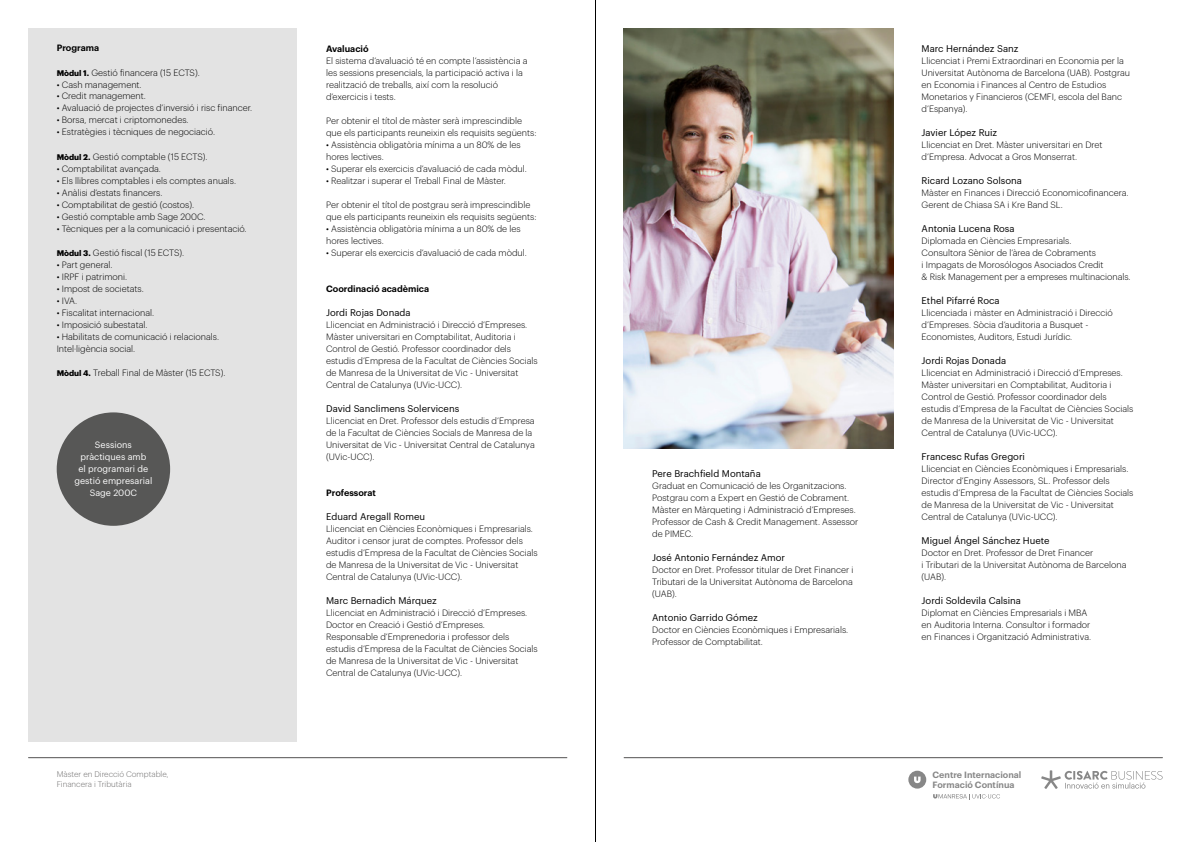
<style>
.page{position:relative;width:1191px;height:842px;background:#fff}
.page>*{position:absolute;margin:0;border:0;box-sizing:border-box;transform-origin:0 0}
.t1{font:9.5px "Graphik";color:#000}
.t2{font:300 9px/12px "Graphik";color:#000}
.t3{font:9px/12px "Graphik";color:#fff;text-align:center}
.t4{font:600 9px "Graphik";color:#000}
.t5{font:600 8.9px/10.4px "Graphik";color:#878787}
.t6{font:300 8px/10px "Graphik";color:#706f6f}
.s1{font-weight:700;font-size:8px}
</style>
<div class="page">
<div style="left:908px;top:771px;width:18px;height:18px;background:#878787;border-radius:50%"></div>
<svg style="left:914px;top:776px;width:6px;height:7px"></svg>
<svg style="left:933px;top:794px;width:67px;height:5px"></svg>
<svg style="left:1041px;top:770px;width:121px;height:19px"></svg>
<div style="left:28px;top:28px;width:269px;height:713px;background:#e3e3e3"></div>
<hr style="left:28px;top:757px;width:539px;height:1px;background:#706f6f">
<div style="left:57px;top:412px;width:113px;height:114px;background:#575756;border-radius:50%"></div>
<hr style="left:624px;top:757px;width:538px;height:1px;background:#706f6f">
<img style="left:624px;top:28px;width:269px;height:420px">
<hr style="left:595px;top:0;width:1px;height:842px;background:#000">
<p class="t4" style="left:57px;top:41px;width:44px">Programa</p>
<p class="t2" style="left:57px;top:66px;width:145px"><span class="s1">Mòdul 1.</span> Gestió financera (15 ECTS).</p>
<p class="t2" style="left:57px;top:78px;width:86px">• Cash management.</p>
<p class="t2" style="left:57px;top:90px;width:91px">• Credit management.</p>
<p class="t2" style="left:57px;top:102px;width:197px">• Avaluació de projectes d’inversió i risc financer.</p>
<p class="t2" style="left:57px;top:114px;width:133px">• Borsa, mercat i criptomonedes.</p>
<p class="t2" style="left:57px;top:126px;width:160px">• Estratègies i tècniques de negociació.</p>
<p class="t2" style="left:57px;top:150px;width:152px"><span class="s1">Mòdul 2.</span> Gestió comptable (15 ECTS).</p>
<p class="t2" style="left:57px;top:162px;width:106px">• Comptabilitat avançada.</p>
<p class="t2" style="left:57px;top:174px;width:181px">• Els llibres comptables i els comptes anuals.</p>
<p class="t2" style="left:57px;top:186px;width:107px">• Anàlisi d’estats financers.</p>
<p class="t2" style="left:57px;top:198px;width:139px">• Comptabilitat de gestió (costos).</p>
<p class="t2" style="left:57px;top:210px;width:150px">• Gestió comptable amb Sage 200C.</p>
<p class="t2" style="left:57px;top:222px;width:191px">• Tècniques per a la comunicació i presentació.</p>
<p class="t2" style="left:57px;top:246px;width:129px"><span class="s1">Mòdul 3.</span> Gestió fiscal (15 ECTS).</p>
<p class="t2" style="left:57px;top:258px;width:57px">• Part general.</p>
<p class="t2" style="left:57px;top:270px;width:72px">• IRPF i patrimoni.</p>
<p class="t2" style="left:57px;top:282px;width:89px">• Impost de societats.</p>
<p class="t2" style="left:57px;top:294px;width:22px">• IVA.</p>
<p class="t2" style="left:57px;top:306px;width:99px">• Fiscalitat internacional.</p>
<p class="t2" style="left:57px;top:318px;width:92px">• Imposició subestatal.</p>
<p class="t2" style="left:57px;top:330px;width:164px">• Habilitats de comunicació i relacionals.<br>Intel·ligència social.</p>
<p class="t2" style="left:57px;top:366px;width:170px"><span class="s1">Mòdul 4.</span> Treball Final de Màster (15 ECTS).</p>
<p class="t3" style="left:74px;top:438px;width:79px">Sessions pràctiques amb<br>el programari de gestió empresarial<br>Sage 200C</p>
<p class="t6" style="left:57px;top:768px;width:113px">Màster en Direcció Comptable,<br>Financera i Tributària</p>
<p class="t4" style="left:326px;top:42px;width:44px">Avaluació</p>
<p class="t2" style="left:326px;top:54px;width:203px">El sistema d’avaluació té en compte l’assistència a les sessions presencials, la participació activa i la realització de treballs, així com la resolució d’exercicis i tests.</p>
<p class="t2" style="left:326px;top:114px;width:212px">Per obtenir el títol de màster serà imprescindible que els participants reuneixin els requisits següents:</p>
<p class="t2" style="left:326px;top:138px;width:196px">• Assistència obligatòria mínima a un 80% de les hores lectives.</p>
<p class="t2" style="left:326px;top:162px;width:202px">• Superar els exercicis d’avaluació de cada mòdul.</p>
<p class="t2" style="left:326px;top:174px;width:181px">• Realitzar i superar el Treball Final de Màster.</p>
<p class="t2" style="left:326px;top:198px;width:212px">Per obtenir el títol de postgrau serà imprescindible que els participants reuneixin els requisits següents:</p>
<p class="t2" style="left:326px;top:222px;width:196px">• Assistència obligatòria mínima a un 80% de les hores lectives.</p>
<p class="t2" style="left:326px;top:246px;width:202px">• Superar els exercicis d’avaluació de cada mòdul.</p>
<p class="t4" style="left:326px;top:282px;width:105px">Coordinació acadèmica</p>
<p class="t1" style="left:326px;top:306px;width:86px">Jordi Rojas Donada</p>
<p class="t2" style="left:326px;top:318px;width:213px">Llicenciat en Administració i Direcció d’Empreses.<br>Màster universitari en Comptabilitat, Auditoria i Control de Gestió. Professor coordinador dels estudis d’Empresa de la Facultat de Ciències Socials de Manresa de la Universitat de Vic - Universitat Central de Catalunya (UVic-UCC).</p>
<p class="t1" style="left:326px;top:402px;width:135px">David Sanclimens Solervicens</p>
<p class="t2" style="left:326px;top:414px;width:210px">Llicenciat en Dret. Professor dels estudis d’Empresa de la Facultat de Ciències Socials de Manresa de la Universitat de Vic - Universitat Central de Catalunya (UVic-UCC).</p>
<p class="t4" style="left:326px;top:486px;width:51px">Professorat</p>
<p class="t1" style="left:326px;top:510px;width:100px">Eduard Aregall Romeu</p>
<p class="t2" style="left:326px;top:522px;width:213px">Llicenciat en Ciències Econòmiques i Empresarials.<br>Auditor i censor jurat de comptes. Professor dels estudis d’Empresa de la Facultat de Ciències Socials de Manresa de la Universitat de Vic - Universitat Central de Catalunya (UVic-UCC).</p>
<p class="t1" style="left:326px;top:594px;width:112px">Marc Bernadich Márquez</p>
<p class="t2" style="left:326px;top:606px;width:213px">Llicenciat en Administració i Direcció d’Empreses.<br>Doctor en Creació i Gestió d’Empreses.<br>Responsable d’Emprenedoria i professor dels estudis d’Empresa de la Facultat de Ciències Socials de Manresa de la Universitat de Vic - Universitat Central de Catalunya (UVic-UCC).</p>
<p class="t1" style="left:652px;top:466px;width:110px">Pere Brachfield Montaña</p>
<p class="t2" style="left:652px;top:479px;width:208px">Graduat en Comunicació de les Organitzacions.<br>Postgrau com a Expert en Gestió de Cobrament.<br>Màster en Màrqueting i Administració d’Empreses.<br>Professor de Cash &amp; Credit Management. Assessor de PIMEC.</p>
<p class="t1" style="left:652px;top:550px;width:134px">José Antonio Fernández Amor</p>
<p class="t2" style="left:652px;top:563px;width:203px;text-align:justify">Doctor en Dret. Professor titular de Dret Financer i Tributari de la Universitat Autònoma de Barcelona (UAB).</p>
<p class="t1" style="left:652px;top:610px;width:107px">Antonio Garrido Gómez</p>
<p class="t2" style="left:652px;top:623px;width:197px">Doctor en Ciències Econòmiques i Empresarials.<br>Professor de Comptabilitat.</p>
<p class="t1" style="left:921px;top:41px;width:98px">Marc Hernández Sanz</p>
<p class="t2" style="left:921px;top:54px;width:210px">Llicenciat i Premi Extraordinari en Economia per la Universitat Autònoma de Barcelona (UAB). Postgrau en Economia i Finances al Centro de Estudios Monetarios y Financieros (CEMFI, escola del Banc d’Espanya).</p>
<p class="t1" style="left:921px;top:125px;width:77px">Javier López Ruiz</p>
<p class="t2" style="left:921px;top:138px;width:182px">Llicenciat en Dret. Màster universitari en Dret d’Empresa. Advocat a Gros Monserrat.</p>
<p class="t1" style="left:921px;top:173px;width:102px">Ricard Lozano Solsona</p>
<p class="t2" style="left:921px;top:186px;width:209px">Màster en Finances i Direcció Economicofinancera.<br>Gerent de Chiasa SA i Kre Band SL.</p>
<p class="t1" style="left:921px;top:221px;width:94px">Antonia Lucena Rosa</p>
<p class="t2" style="left:921px;top:234px;width:210px">Diplomada en Ciències Empresarials.<br>Consultora Sènior de l’àrea de Cobraments<br>i Impagats de Morosólogos Asociados Credit<br>&amp; Risk Management per a empreses multinacionals.</p>
<p class="t1" style="left:921px;top:293px;width:80px">Ethel Pifarré Roca</p>
<p class="t2" style="left:921px;top:306px;width:193px">Llicenciada i màster en Administració i Direcció d’Empreses. Sòcia d’auditoria a Busquet -<br>Economistes, Auditors, Estudi Jurídic.</p>
<p class="t1" style="left:921px;top:353px;width:86px">Jordi Rojas Donada</p>
<p class="t2" style="left:921px;top:366px;width:213px">Llicenciat en Administració i Direcció d’Empreses.<br>Màster universitari en Comptabilitat, Auditoria i Control de Gestió. Professor coordinador dels estudis d’Empresa de la Facultat de Ciències Socials de Manresa de la Universitat de Vic - Universitat Central de Catalunya (UVic-UCC).</p>
<p class="t1" style="left:921px;top:449px;width:105px">Francesc Rufas Gregori</p>
<p class="t2" style="left:921px;top:462px;width:213px">Llicenciat en Ciències Econòmiques i Empresarials.<br>Director d’Enginy Assessors, SL. Professor dels estudis d’Empresa de la Facultat de Ciències Socials de Manresa de la Universitat de Vic - Universitat Central de Catalunya (UVic-UCC).</p>
<p class="t1" style="left:921px;top:533px;width:129px">Miguel Ángel Sánchez Huete</p>
<p class="t2" style="left:921px;top:546px;width:206px">Doctor en Dret. Professor de Dret Financer<br>i Tributari de la Universitat Autònoma de Barcelona (UAB).</p>
<p class="t1" style="left:921px;top:593px;width:101px">Jordi Soldevila Calsina</p>
<p class="t2" style="left:921px;top:606px;width:171px">Diplomat en Ciències Empresarials i MBA en Auditoria Interna. Consultor i formador en Finances i Organització Administrativa.</p>
<p class="t5" style="left:932px;top:768px;width:90px">Centre Internacional<br>Formació Contínua</p>
</div>
